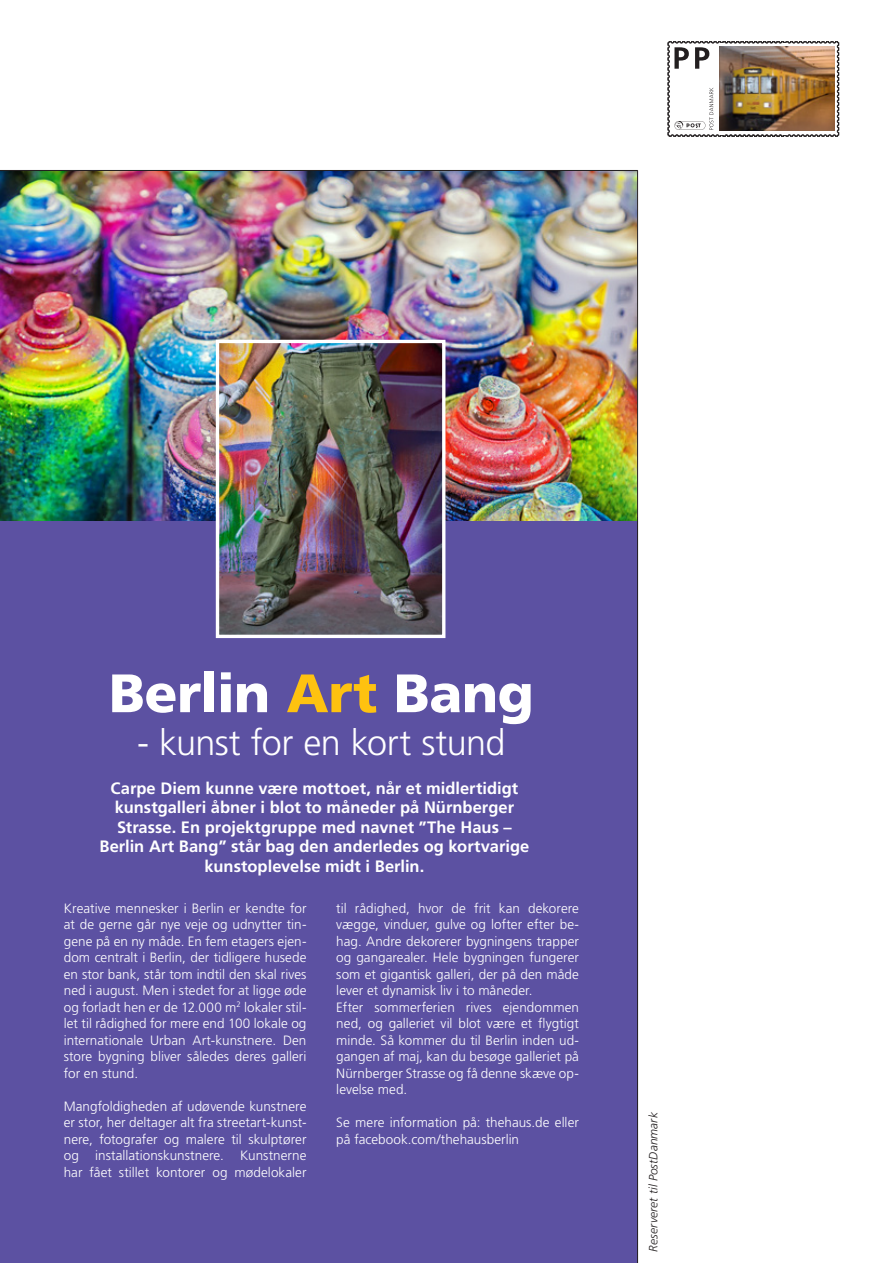
<style>
.page{position:relative;width:893px;height:1263px;background:#fff}
.page>*{position:absolute;margin:0;border:0;box-sizing:border-box;transform-origin:0 0}
.Brødtekst{font:900 54px "Frutiger LT";letter-spacing:-.005em;color:#fff}
.Brødtekst-2{font:300 36px "Frutiger LT";letter-spacing:-.015em;color:#fff}
.Mellemrubrik{font:700 16.5px/19.5px "Frutiger LT";color:#fff;text-align:center}
.Brødtekst-3{font:300 13.5px/16.5px "Frutiger LT";letter-spacing:.005em;color:#fff;text-align:justify}
.billedtekst{font:italic 300 12px "Frutiger LT";letter-spacing:.005em;color:#231f20}
.s1{color:#fec210}
</style>
<div class="page">
<div style="left:0;top:517px;width:637px;height:746px;background:#5c51a2"></div>
<img style="left:0;top:171px;width:636px;height:350px">
<img style="left:220px;top:344px;width:221px;height:290px">
<div style="left:216px;top:340px;width:229px;height:298px;border:3px solid #fff"></div>
<svg style="left:668px;top:41px;width:171px;height:96px"></svg>
<img style="left:720px;top:47px;width:115px;height:83px">
<hr style="left:0;top:170px;width:638px;height:1px;background:#231f20">
<hr style="left:637px;top:170px;width:1px;height:1093px;background:#231f20">
<p class="Brødtekst" style="left:109px;top:661px;width:426px">Berlin <span class="s1">Art</span> Bang</p>
<p class="Brødtekst-2" style="left:137px;top:723px;width:370px">- kunst for en kort stund</p>
<p class="Mellemrubrik" style="left:99px;top:778px;width:431px">Carpe Diem kunne være mottoet, når et midlertidigt kunstgalleri åbner i blot to måneder på Nürnberger Strasse. En projektgruppe med navnet ”The Haus – Berlin Art Bang” står bag den anderledes og kortvarige kunstoplevelse midt i Berlin.</p>
<p class="Brødtekst-3" style="left:64px;top:900px;width:244px">Kreative mennesker i Berlin er kendte for at de gerne går nye veje og udnytter tin&shy;gene på en ny måde. En fem etagers ejen&shy;dom centralt i Berlin, der tidligere husede en stor bank, står tom indtil den skal rives ned i august. Men i stedet for at ligge øde og forladt hen er de 12.000 m<sup>2</sup> lokaler stil&shy;let til rådighed for mere end 100 lokale og internationale Urban Art-kunstnere. Den store bygning bliver således deres galleri for en stund.</p>
<p class="Brødtekst-3" style="left:64px;top:1098px;width:244px">Mangfoldigheden af udøvende kunstnere er stor, her deltager alt fra streetart-kunst&shy;nere, fotografer og malere til skulptører og installationskunstnere. Kunstnerne har fået stillet kontorer og mødelokaler</p>
<p class="Brødtekst-3" style="left:336px;top:900px;width:244px">til rådighed, hvor de frit kan dekorere vægge, vinduer, gulve og lofter efter be&shy;hag. Andre dekorerer bygningens trapper og gangarealer. Hele bygningen fungerer som et gigantisk galleri, der på den måde lever et dynamisk liv i to måneder.</p>
<p class="Brødtekst-3" style="left:336px;top:999px;width:244px">Efter sommerferien rives ejendommen ned, og galleriet vil blot være et flygtigt minde. Så kommer du til Berlin inden ud&shy;gangen af maj, kan du besøge galleriet på Nürnberger Strasse og få denne skæve op&shy;levelse med.</p>
<p class="Brødtekst-3" style="left:336px;top:1114px;width:244px">Se mere information på: thehaus.de eller på facebook.com/thehausberlin</p>
<p class="billedtekst" style="left:646px;top:1251px;width:141px;rotate:-90deg">Reserveret til PostDanmark</p>
</div>
